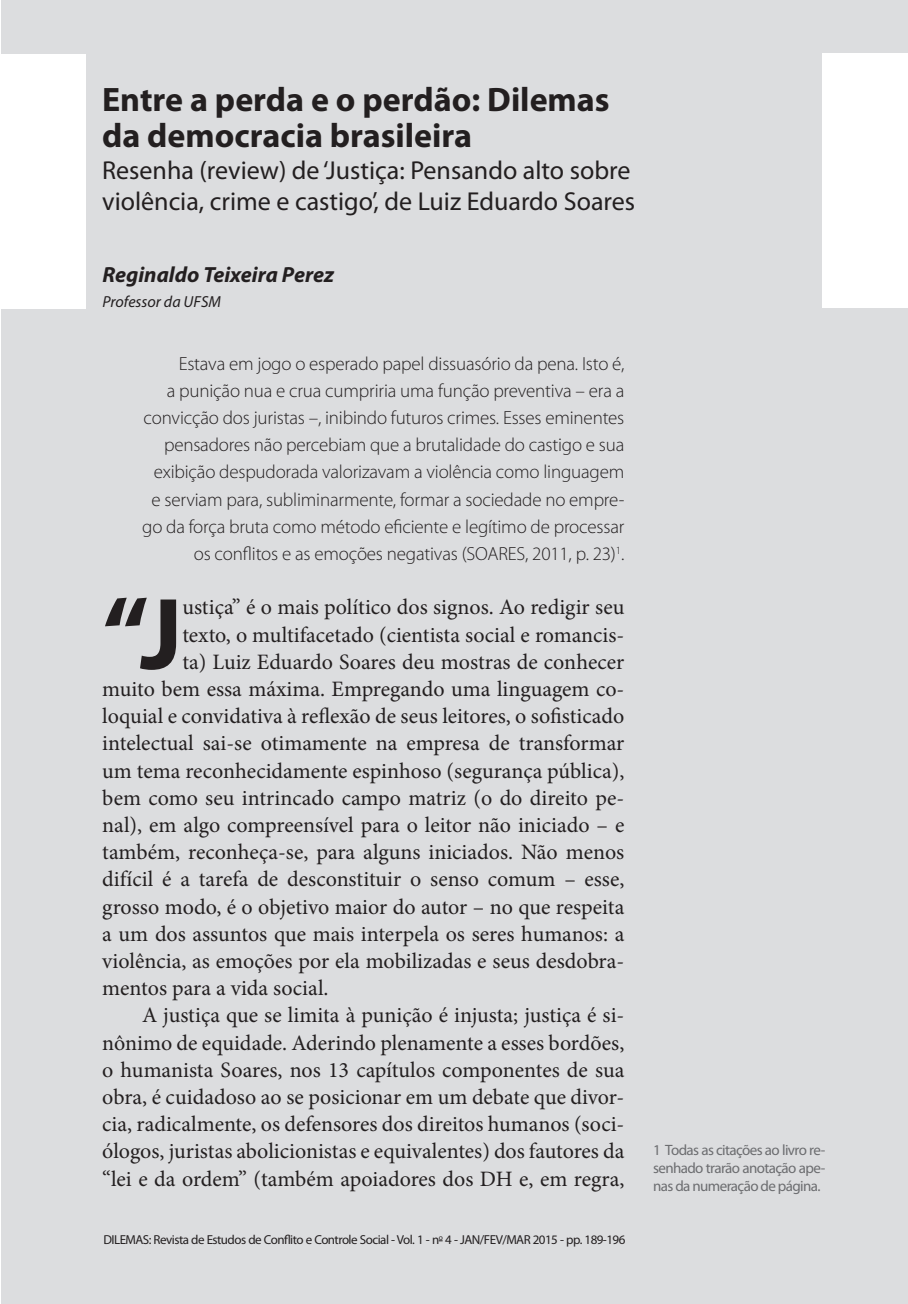
<style>
.page{position:relative;width:908px;height:1304px;background:#fff}
.page>*{position:absolute;margin:0;border:0;box-sizing:border-box;transform-origin:0 0}
.texto{font:700 102.8px "Myriad Pro";color:#231f20}
.Titulo{font:700 34px/36px "Myriad Pro";color:#231f20}
.Titulo-2{font:26px/31.2px "Myriad Pro";color:#231f20}
.texto-2{font:22px/27.2px "Minion Pro";color:#231f20;text-align:justify}
.Assinat{font:italic 700 22px "Myriad Pro";color:#231f20}
.trecho{font:300 19px/27.2px "Myriad Pro";letter-spacing:-.01em;color:#231f20;text-align:right}
.Credito{font:italic 16px "Myriad Pro";color:#231f20}
.nota{font:15px/18px "Myriad Pro";letter-spacing:-.04em;color:#6c6d70;text-align:justify}
.sub{font:13px "Myriad Pro";letter-spacing:-.04em;color:#231f20}
</style>
<div class="page">
<div style="left:2px;top:0;width:905px;height:1304px;background:#dcdddf"></div>
<div style="left:0;top:54px;width:85px;height:254px;background:#fff"></div>
<div style="left:822px;top:54px;width:85px;height:254px;background:#fff"></div>
<p class="Titulo" style="left:102px;top:81px;width:509px">Entre a perda e o perdão: Dilemas da democracia brasileira</p>
<p class="Titulo-2" style="left:102px;top:154px;width:534px">Resenha (review) de ‘Justiça: Pensando alto sobre violência, crime e castigo’, de Luiz Eduardo Soares</p>
<p class="Assinat" style="left:102px;top:260px;width:233px">Reginaldo Teixeira Perez</p>
<p class="Credito" style="left:102px;top:292px;width:120px">Professor da UFSM</p>
<p class="trecho" style="left:142px;top:349px;width:483px">Estava em jogo o esperado papel dissuasório da pena. Isto é,<br>a punição nua e crua cumpriria uma função preventiva – era a convicção dos juristas –, inibindo futuros crimes. Esses eminentes pensadores não percebiam que a brutalidade do castigo e sua exibição despudorada valorizavam a violência como linguagem e serviam para, subliminarmente, formar a sociedade no empre&shy;go da força bruta como método eficiente e legítimo de processar os conflitos e as emoções negativas (SOARES, 2011, p. 23)<sup>1</sup>.</p>
<p class="texto" style="left:102px;top:567px;width:82px">“J</p>
<p class="texto-2" style="left:182px;top:594px;width:443px">ustiça” é o mais político dos signos. Ao redigir seu</p>
<p class="texto-2" style="left:182px;top:621px;width:443px">texto, o multifacetado (cientista social e romancis-</p>
<p class="texto-2" style="left:182px;top:648px;width:443px">ta) Luiz Eduardo Soares deu mostras de conhecer</p>
<p class="texto-2" style="left:102px;top:675px;width:523px">muito bem essa máxima. Empregando uma linguagem co-</p>
<p class="texto-2" style="left:102px;top:703px;width:523px">loquial e convidativa à reflexão de seus leitores, o sofisticado</p>
<p class="texto-2" style="left:102px;top:730px;width:523px">intelectual sai-se otimamente na empresa de transformar</p>
<p class="texto-2" style="left:102px;top:757px;width:523px">um tema reconhecidamente espinhoso (segurança pública),</p>
<p class="texto-2" style="left:102px;top:784px;width:523px">bem como seu intrincado campo matriz (o do direito pe-</p>
<p class="texto-2" style="left:102px;top:811px;width:523px">nal), em algo compreensível para o leitor não iniciado – e</p>
<p class="texto-2" style="left:102px;top:839px;width:523px">também, reconheça-se, para alguns iniciados. Não menos</p>
<p class="texto-2" style="left:102px;top:866px;width:523px">difícil é a tarefa de desconstituir o senso comum – esse,</p>
<p class="texto-2" style="left:102px;top:893px;width:523px">grosso modo, é o objetivo maior do autor – no que respeita</p>
<p class="texto-2" style="left:102px;top:920px;width:523px">a um dos assuntos que mais interpela os seres humanos: a</p>
<p class="texto-2" style="left:102px;top:947px;width:523px">violência, as emoções por ela mobilizadas e seus desdobra-</p>
<p class="texto-2" style="left:102px;top:975px;width:227px">mentos para a vida social.</p>
<p class="texto-2" style="left:102px;top:1002px;width:523px;text-indent:40px">A justiça que se limita à punição é injusta; justiça é si&shy;nônimo de equidade. Aderindo plenamente a esses bordões, o humanista Soares, nos 13 capítulos componentes de sua obra, é cuidadoso ao se posicionar em um debate que divor&shy;cia, radicalmente, os defensores dos direitos humanos (soci&shy;ólogos, juristas abolicionistas e equivalentes) dos fautores da “lei e da ordem” (também apoiadores dos DH e, em regra,</p>
<p class="sub" style="left:103px;top:1232px;width:523px">DILEMAS: Revista de Estudos de Conflito e Controle Social - Vol. 1 - n<sup>o</sup> 4 - JAN/FEV/MAR 2015 - pp. 189-196</p>
<p class="nota" style="left:652px;top:1141px;width:174px">1 Todas as citações ao livro re&shy;senhado trarão anotação ape&shy;nas da numeração de página.</p>
</div>
